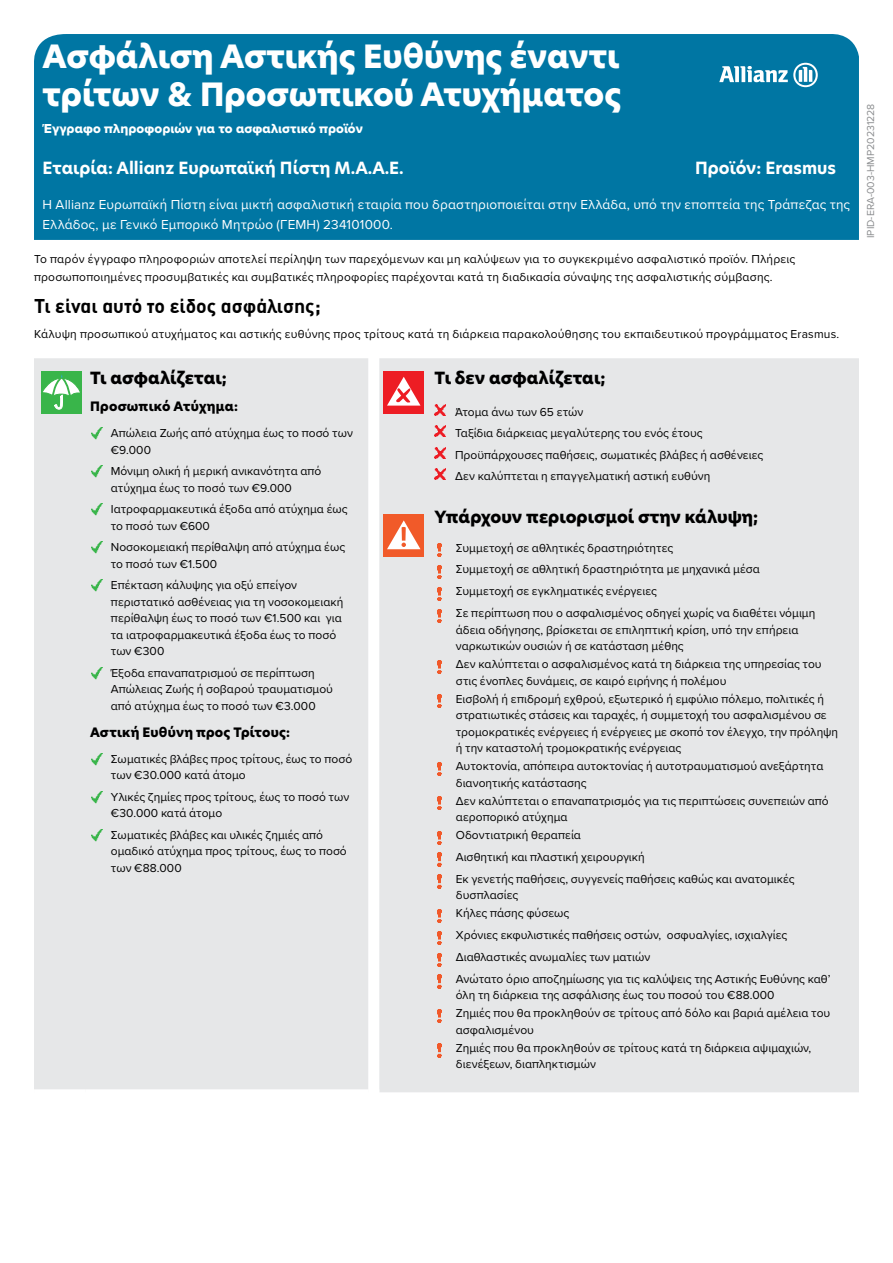
<style>
.page{position:relative;width:893px;height:1263px;background:#fff}
.page>*{position:absolute;margin:0;border:0;box-sizing:border-box;transform-origin:0 0}
.t1{font:800 31.5px/37.8px "New Hero";color:#fff}
.t2{font:700 19.5px "DIN Greek";color:#000}
.t3{font:800 16.5px "New Hero";color:#000}
.t4{font:700 16.5px "New Hero";color:#fff}
.t5{font:13.5px/19.5px "Proxima Nova";letter-spacing:.015em;color:#fff}
.t6{font:13.5px "Proxima Nova Extrabld";letter-spacing:.01em;color:#fff}
.t7{font:800 12.75px "New Hero";letter-spacing:.015em;color:#000}
.t8{font:12px/16.5px "Proxima Nova";letter-spacing:.005em;color:#000}
.t9{font:10.5px "Proxima Nova";color:#8a8c8e}
</style>
<div class="page">
<div style="left:34px;top:34px;width:825px;height:206px;background:#0076a3"></div>
<svg style="left:34px;top:34px;width:32px;height:29px"></svg>
<svg style="left:830px;top:34px;width:29px;height:32px"></svg>
<div style="left:34px;top:358px;width:825px;height:734px;background:#e6e7e8"></div>
<div style="left:34px;top:1089px;width:52px;height:6px;background:#fff"></div>
<div style="left:86px;top:1089px;width:282px;height:6px;background:#fff"></div>
<div style="left:368px;top:1089px;width:11px;height:6px;background:#fff"></div>
<div style="left:41px;top:371px;width:41px;height:43px;background:#39b54a"></div>
<svg style="left:43px;top:374px;width:37px;height:35px"></svg>
<svg style="left:92px;top:428px;width:10px;height:12px"></svg>
<svg style="left:92px;top:466px;width:10px;height:12px"></svg>
<svg style="left:92px;top:504px;width:10px;height:12px"></svg>
<svg style="left:92px;top:542px;width:10px;height:12px"></svg>
<svg style="left:92px;top:580px;width:10px;height:12px"></svg>
<svg style="left:92px;top:667px;width:10px;height:12px"></svg>
<svg style="left:92px;top:753px;width:10px;height:12px"></svg>
<svg style="left:92px;top:791px;width:10px;height:12px"></svg>
<svg style="left:92px;top:829px;width:10px;height:12px"></svg>
<div style="left:383px;top:371px;width:41px;height:43px;background:#ed1d24"></div>
<svg style="left:387px;top:377px;width:33px;height:29px"></svg>
<svg style="left:435px;top:404px;width:10px;height:11px"></svg>
<svg style="left:435px;top:426px;width:10px;height:11px"></svg>
<svg style="left:435px;top:447px;width:10px;height:11px"></svg>
<svg style="left:435px;top:469px;width:10px;height:11px"></svg>
<svg style="left:437px;top:544px;width:4px;height:13px"></svg>
<img style="left:437px;top:565px;width:4px;height:14px">
<img style="left:437px;top:587px;width:4px;height:14px">
<svg style="left:437px;top:609px;width:4px;height:13px"></svg>
<svg style="left:437px;top:660px;width:4px;height:13px"></svg>
<svg style="left:437px;top:695px;width:4px;height:13px"></svg>
<svg style="left:437px;top:762px;width:4px;height:13px"></svg>
<svg style="left:437px;top:797px;width:4px;height:13px"></svg>
<svg style="left:437px;top:831px;width:4px;height:13px"></svg>
<svg style="left:437px;top:853px;width:4px;height:13px"></svg>
<svg style="left:437px;top:875px;width:4px;height:13px"></svg>
<img style="left:437px;top:909px;width:4px;height:14px">
<svg style="left:437px;top:931px;width:4px;height:13px"></svg>
<svg style="left:437px;top:953px;width:4px;height:13px"></svg>
<svg style="left:437px;top:975px;width:4px;height:13px"></svg>
<img style="left:437px;top:1009px;width:4px;height:14px">
<svg style="left:437px;top:1044px;width:4px;height:13px"></svg>
<div style="left:383px;top:515px;width:41px;height:42px;background:#f15a29"></div>
<svg style="left:387px;top:520px;width:33px;height:29px"></svg>
<svg style="left:719px;top:63px;width:99px;height:24px"></svg>
<h1 class="t1" style="left:43px;top:38px;width:580px">Ασφάλιση Αστικής Ευθύνης έναντι τρίτων &amp; Προσωπικού Ατυχήματος</h1>
<p class="t6" style="left:43px;top:119px;width:322px">Έγγραφο πληροφοριών για το ασφαλιστικό προϊόν</p>
<h3 class="t4" style="left:43px;top:157px;width:363px">Εταιρία: Allianz Ευρωπαϊκή Πίστη Μ.Α.Α.Ε.</h3>
<h3 class="t4" style="left:695px;top:157px;width:142px">Προϊόν: Erasmus</h3>
<p class="t5" style="left:43px;top:194px;width:809px">Η Allianz Ευρωπαϊκή Πίστη είναι μικτή ασφαλιστική εταιρία που δραστηριοποιείται στην Ελλάδα, υπό την εποπτεία της Τράπεζας της<br>Ελλάδος, με Γενικό Εμπορικό Μητρώο (ΓΕΜΗ) 234101000.</p>
<p class="t8" style="left:34px;top:250px;width:763px;line-height:18px">Το παρόν έγγραφο πληροφοριών αποτελεί περίληψη των παρεχόμενων και μη καλύψεων για το συγκεκριμένο ασφαλιστικό προϊόν. Πλήρεις προσωποποιημένες προσυμβατικές και συμβατικές πληροφορίες παρέχονται κατά τη διαδικασία σύναψης της ασφαλιστικής σύμβασης.</p>
<h2 class="t2" style="left:34px;top:295px;width:288px">Τι είναι αυτό το είδος ασφάλισης;</h2>
<p class="t8" style="left:34px;top:325px;width:807px">Κάλυψη προσωπικού ατυχήματος και αστικής ευθύνης προς τρίτους κατά τη διάρκεια παρακολούθησης του εκπαιδευτικού προγράμματος Erasmus.</p>
<h3 class="t3" style="left:90px;top:367px;width:138px">Τι ασφαλίζεται;</h3>
<p class="t7" style="left:90px;top:398px;width:149px">Προσωπικό Ατύχημα:</p>
<p class="t8" style="left:111px;top:424px;width:244px">Απώλεια Ζωής από ατύχημα έως το ποσό των €9.000</p>
<p class="t8" style="left:111px;top:462px;width:212px">Μόνιμη ολική ή μερική ανικανότητα από ατύχημα έως το ποσό των €9.000</p>
<p class="t8" style="left:111px;top:500px;width:238px">Ιατροφαρμακευτικά έξοδα από ατύχημα έως το ποσό των €600</p>
<p class="t8" style="left:111px;top:538px;width:236px">Νοσοκομειακή περίθαλψη από ατύχημα έως το ποσό των €1.500</p>
<p class="t8" style="left:111px;top:576px;width:234px">Επέκταση κάλυψης για οξύ επείγον περιστατικό ασθένειας για τη νοσοκομειακή περίθαλψη έως το ποσό των €1.500 και για τα ιατροφαρμακευτικά έξοδα έως το ποσό των €300</p>
<p class="t8" style="left:111px;top:664px;width:224px">Έξοδα επαναπατρισμού σε περίπτωση<br>Απώλειας Ζωής ή σοβαρού τραυματισμού από ατύχημα έως το ποσό των €3.000</p>
<p class="t7" style="left:90px;top:723px;width:201px">Αστική Ευθύνη προς Τρίτους:</p>
<p class="t8" style="left:111px;top:750px;width:243px">Σωματικές βλάβες προς τρίτους, έως το ποσό των €30.000 κατά άτομο</p>
<p class="t8" style="left:111px;top:788px;width:240px">Υλικές ζημίες προς τρίτους, έως το ποσό των €30.000 κατά άτομο</p>
<p class="t8" style="left:111px;top:826px;width:237px">Σωματικές βλάβες και υλικές ζημιές από ομαδικό ατύχημα προς τρίτους, έως το ποσό των €88.000</p>
<h3 class="t3" style="left:435px;top:367px;width:172px">Τι δεν ασφαλίζεται;</h3>
<p class="t8" style="left:455px;top:400px;width:310px;line-height:21.5px">Άτομα άνω των 65 ετών<br>Ταξίδια διάρκειας μεγαλύτερης του ενός έτους Προϋπάρχουσες παθήσεις, σωματικές βλάβες ή ασθένειες Δεν καλύπτεται η επαγγελματική αστική ευθύνη</p>
<h3 class="t3" style="left:435px;top:506px;width:325px">Υπάρχουν περιορισμοί στην κάλυψη;</h3>
<p class="t8" style="left:456px;top:536px;width:361px;line-height:21.9px">Συμμετοχή σε αθλητικές δραστηριότητες<br>Συμμετοχή σε αθλητική δραστηριότητα με μηχανικά μέσα Συμμετοχή σε εγκληματικές ενέργειες<br>Σε περίπτωση που ο ασφαλισμένος οδηγεί χωρίς να διαθέτει νόμιμη</p>
<p class="t8" style="left:456px;top:621px;width:344px">άδεια οδήγησης, βρίσκεται σε επιληπτική κρίση, υπό την επήρεια ναρκωτικών ουσιών ή σε κατάσταση μέθης</p>
<p class="t8" style="left:456px;top:655px;width:367px">Δεν καλύπτεται ο ασφαλισμένος κατά τη διάρκεια της υπηρεσίας του στις ένοπλες δυνάμεις, σε καιρό ειρήνης ή πολέμου</p>
<p class="t8" style="left:456px;top:690px;width:384px">Εισβολή ή επιδρομή εχθρού, εξωτερικό ή εμφύλιο πόλεμο, πολιτικές ή στρατιωτικές στάσεις και ταραχές, ή συμμετοχή του ασφαλισμένου σε τρομοκρατικές ενέργειες ή ενέργειες με σκοπό τον έλεγχο, την πρόληψη ή την καταστολή τρομοκρατικής ενέργειας</p>
<p class="t8" style="left:456px;top:757px;width:369px">Αυτοκτονία, απόπειρα αυτοκτονίας ή αυτοτραυματισμού ανεξάρτητα διανοητικής κατάστασης</p>
<p class="t8" style="left:456px;top:792px;width:374px">Δεν καλύπτεται ο επαναπατρισμός για τις περιπτώσεις συνεπειών από αεροπορικό ατύχημα</p>
<p class="t8" style="left:456px;top:824px;width:340px;line-height:21.9px">Οδοντιατρική θεραπεία<br>Αισθητική και πλαστική χειρουργική<br>Εκ γενετής παθήσεις, συγγενείς παθήσεις καθώς και ανατομικές</p>
<p class="t8" style="left:456px;top:886px;width:115px;line-height:18px">δυσπλασίες<br>Κήλες πάσης φύσεως</p>
<p class="t8" style="left:456px;top:924px;width:376px;line-height:21.9px">Χρόνιες εκφυλιστικές παθήσεις οστών, οσφυαλγίες, ισχιαλγίες<br>Διαθλαστικές ανωμαλίες των ματιών<br>Ανώτατο όριο αποζημίωσης για τις καλύψεις της Αστικής Ευθύνης καθ’</p>
<p class="t8" style="left:456px;top:986px;width:376px;line-height:18px">όλη τη διάρκεια της ασφάλισης έως του ποσού του €88.000<br>Ζημιές που θα προκληθούν σε τρίτους από δόλο και βαριά αμέλεια του</p>
<p class="t8" style="left:456px;top:1020px;width:357px;line-height:18px">ασφαλισμένου<br>Ζημιές που θα προκληθούν σε τρίτους κατά τη διάρκεια αψιμαχιών,</p>
<p class="t8" style="left:456px;top:1055px;width:142px">διενέξεων, διαπληκτισμών</p>
<p class="t9" style="left:863px;top:238px;width:136px;rotate:-90deg">IPID-ERA-003-ΗΜP20231228</p>
</div>
